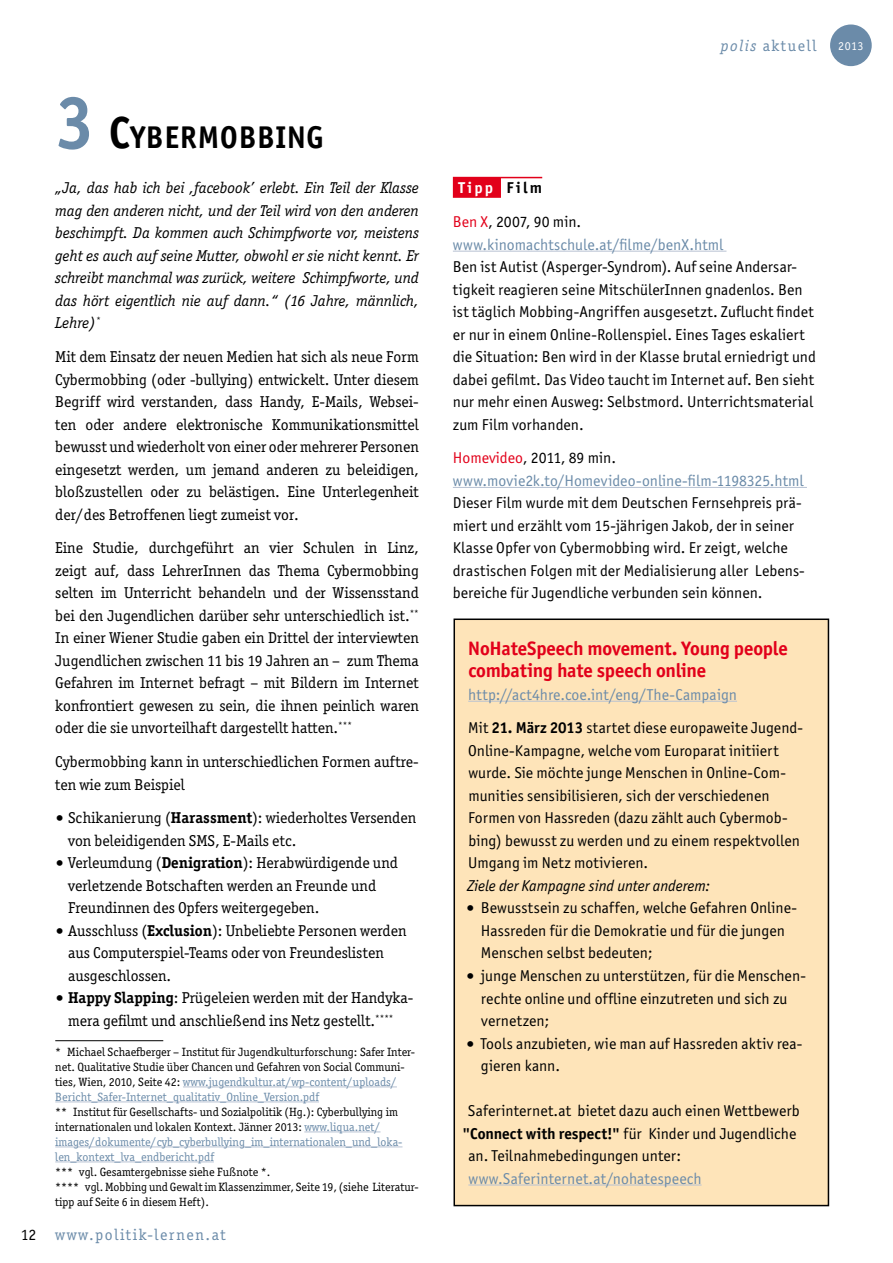
<style>
.page{position:relative;width:893px;height:1263px;background:#fff}
.page>*{position:absolute;margin:0;border:0;box-sizing:border-box;transform-origin:0 0}
.t1{font:700 31.5px "Officina San ITC";letter-spacing:.03em;color:#000}
.t2{font:700 19.5px/22.5px "Officina San ITC";letter-spacing:-.01em;color:#e2001a}
.t3{font:15.75px/22.5px "Officina Ser ITC";color:#000}
.t4{font:15.75px/22.5px "Officina San ITC";letter-spacing:.005em;color:#000}
.t5{font:italic 15.75px/22.5px "Officina Ser ITC";color:#000;text-align:justify}
.t6{font:15.75px/22.5px "Officina San ITC";letter-spacing:.005em;color:#6b8ba9}
.t7{font:italic 15.75px "Officina San ITC";color:#000}
.t8{font:15.75px "Officina Ser ITC";letter-spacing:.1em;color:#6b8ba9}
.t9{font:12px/15px "Officina Ser ITC";color:#000}
.t10{font:12px "Officina Ser ITC";color:#fff}
.s1{font-size:75px;color:#6b8ba9}
.s2{font-size:45px}
.s3{font-family:"MS Reference Sans Serif";font-style:italic}
.s4{font-weight:700}
.s5{color:#6b8ba9}
.s6{font-style:italic}
.s7{font-weight:700;color:#fff}
.s8{color:#e2001a}
.s9{color:#000}
.s10{font-weight:700;color:#000}
</style>
<div class="page">
<hr style="left:55px;top:1040px;width:108px;height:1px;background:#000">
<hr style="left:183px;top:1086px;width:214px;height:1px;background:#b7c1d2">
<hr style="left:55px;top:1101px;width:264px;height:1px;background:#b7c1d2">
<hr style="left:304px;top:1131px;width:76px;height:1px;background:#b7c1d2">
<hr style="left:55px;top:1146px;width:347px;height:1px;background:#b7c1d2">
<hr style="left:55px;top:1161px;width:159px;height:1px;background:#b7c1d2">
<div style="left:453px;top:177px;width:48px;height:21px;background:#e2001a"></div>
<hr style="left:501px;top:177px;width:41px;height:1px;background:#e2001a">
<hr style="left:453px;top:251px;width:273px;height:1px;background:#b7c1d2">
<hr style="left:453px;top:487px;width:354px;height:1px;background:#b7c1d2">
<div style="left:453px;top:618px;width:377px;height:589px;background:#fee4b9"></div>
<div style="left:831px;top:25px;width:40px;height:40px;background:#6b8ba9;border-radius:50%"></div>
<div style="left:830px;top:25px;width:42px;height:41px;border:2px solid #6b8ba9;border-radius:50%"></div>
<p class="t3" style="left:21px;top:1223px;width:17px">12</p>
<h1 class="t1" style="left:55px;top:118px;width:270px"><span class="s1">3</span> <span class="s2">C</span>YBERMOBBING</h1>
<p class="t5" style="left:55px;top:177px;width:365px">„Ja, das hab ich bei ‚facebook’ erlebt. Ein Teil der Klasse mag den anderen nicht, und der Teil wird von den anderen beschimpft. Da kommen auch Schimpfworte vor, meistens geht es auch auf seine Mutter, obwohl er sie nicht kennt. Er schreibt manchmal was zurück, weitere Schimpfworte, und das hört eigentlich nie auf dann.“ (16 Jahre, männlich, Lehre)<sup>*</sup></p>
<p class="t3" style="left:55px;top:345px;width:365px;text-align:justify">Mit dem Einsatz der neuen Medien hat sich als neue Form Cybermobbing (oder -bullying) entwickelt. Unter diesem Begriff wird verstanden, dass Handy, E-Mails, Websei&shy;ten oder andere elektronische Kommunikationsmittel bewusst und wiederholt von einer oder mehrerer Personen eingesetzt werden, um jemand anderen zu beleidigen, bloßzustellen oder zu belästigen. Eine Unterlegenheit der/des Betroffenen liegt zumeist vor.</p>
<p class="t3" style="left:55px;top:537px;width:365px;text-align:justify">Eine Studie, durchgeführt an vier Schulen in Linz, zeigt auf, dass LehrerInnen das Thema Cybermobbing selten im Unterricht behandeln und der Wissensstand bei den Jugendlichen darüber sehr unterschiedlich ist.<sup>** </sup>In einer Wiener Studie gaben ein Drittel der interviewten Jugendlichen zwischen 11 bis 19 Jahren an – zum Thema Gefahren im Internet befragt – mit Bildern im Internet konfrontiert gewesen zu sein, die ihnen peinlich waren oder die sie unvorteilhaft dargestellt hatten.<sup>***</sup></p>
<p class="t3" style="left:55px;top:750px;width:365px">Cybermobbing kann in unterschiedlichen Formen auftre&shy;ten wie zum Beispiel</p>
<p class="t3" style="left:68px;top:807px;width:350px;text-indent:-13px"><span class="s3">•</span> Schikanierung (<span class="s4">Harassment</span>): wiederholtes Versenden von beleidigenden SMS, E-Mails etc.</p>
<p class="t3" style="left:68px;top:852px;width:331px;text-indent:-13px"><span class="s3">•</span> Verleumdung (<span class="s4">Denigration</span>): Herabwürdigende und verletzende Botschaften werden an Freunde und<br>Freundinnen des Opfers weitergegeben.</p>
<p class="t3" style="left:68px;top:919px;width:340px;text-indent:-13px"><span class="s3">•</span> Ausschluss (<span class="s4">Exclusion</span>): Unbeliebte Personen werden aus Computerspiel-Teams oder von Freundeslisten ausgeschlossen.</p>
<p class="t3" style="left:55px;top:987px;width:360px;text-align:center"><span class="s3">•</span> <span class="s4">Happy Slapping</span>: Prügeleien werden mit der Handyka&shy;mera gefilmt und anschließend ins Netz gestellt.<sup>****</sup></p>
<p class="t9" style="left:55px;top:1044px;width:361px">* Michael Schaefberger – Institut für Jugendkulturforschung: Safer Inter&shy;net. Qualitative Studie über Chancen und Gefahren von Social Communi&shy;ties, Wien, 2010, Seite 42: <span class="s5">www.jugendkultur.at/wp-content/uploads/ Bericht_Safer-Internet_qualitativ_Online_Version.pdf</span></p>
<p class="t9" style="left:55px;top:1104px;width:349px">** Institut für Gesellschafts- und Sozialpolitik (Hg.): Cyberbullying im internationalen und lokalen Kontext. Jänner 2013: <span class="s5">www.liqua.net/ images/dokumente/cyb_cyberbullying_im_internationalen_und_loka&shy;len_kontext_lva_endbericht.pdf</span></p>
<p class="t9" style="left:55px;top:1164px;width:365px">*** vgl. Gesamtergebnisse siehe Fußnote *.<br>**** vgl. Mobbing und Gewalt im Klassenzimmer, Seite 19, (siehe Literatur&shy;tipp auf Seite 6 in diesem Heft).</p>
<p class="t8" style="left:55px;top:1225px;width:172px">www.politik-lernen.at</p>
<p class="t8" style="left:721px;top:37px;width:97px"><span class="s6">polis</span> aktuell</p>
<p class="t10" style="left:838px;top:39px;width:27px">2013</p>
<p class="t4" style="left:453px;top:171px;width:130px;line-height:33.8px;text-indent:6px"><span class="s7">Tipp</span> <span class="s4">Film<br></span><span class="s8">Ben X</span>, 2007, 90 min.</p>
<p class="t6" style="left:453px;top:233px;width:272px">www.kinomachtschule.at/filme/benX.html</p>
<p class="t4" style="left:453px;top:255px;width:365px">Ben ist Autist (Asperger-Syndrom). Auf seine Andersar&shy;tigkeit reagieren seine MitschülerInnen gnadenlos. Ben ist täglich Mobbing-Angriffen ausgesetzt. Zuflucht findet er nur in einem Online-Rollenspiel. Eines Tages eskaliert die Situation: Ben wird in der Klasse brutal erniedrigt und dabei gefilmt. Das Video taucht im Internet auf. Ben sieht nur mehr einen Ausweg: Selbstmord. Unterrichtsmaterial zum Film vorhanden.</p>
<p class="t6" style="left:453px;top:447px;width:352px"><span class="s8">Homevideo</span><span class="s9">, 2011, 89 min. </span>www.movie2k.to/Homevideo-online-film-1198325.html</p>
<p class="t4" style="left:453px;top:492px;width:353px">Dieser Film wurde mit dem Deutschen Fernsehpreis prä&shy;miert und erzählt vom 15-jährigen Jakob, der in seiner Klasse Opfer von Cybermobbing wird. Er zeigt, welche drastischen Folgen mit der Medialisierung aller Lebens&shy;bereiche für Jugendliche verbunden sein können.</p>
<p class="t2" style="left:468px;top:636px;width:321px">NoHateSpeech movement. Young people combating hate speech online</p>
<p class="t6" style="left:468px;top:677px;width:336px;line-height:33.8px">http://act4hre.coe.int/eng/The-Campaign<br><span class="s9">Mit</span> <span class="s10">21. März 2013</span> <span class="s9">startet diese europaweite Jugend-</span></p>
<p class="t4" style="left:468px;top:739px;width:333px">Online-Kampagne, welche vom Europarat initiiert wurde. Sie möchte junge Menschen in Online-Com&shy;munities sensibilisieren, sich der verschiedenen Formen von Hassreden (dazu zählt auch Cybermob&shy;bing) bewusst zu werden und zu einem respektvollen Umgang im Netz motivieren.</p>
<p class="t7" style="left:468px;top:877px;width:244px">Ziele der Kampagne sind unter anderem:</p>
<p class="t4" style="left:481px;top:897px;width:318px;text-indent:-15px"><span class="s3">•</span> Bewusstsein zu schaffen, welche Gefahren Online-<br>Hassreden für die Demokratie und für die jungen<br>Menschen selbst bedeuten;</p>
<p class="t4" style="left:481px;top:964px;width:327px;text-indent:-15px"><span class="s3">•</span> junge Menschen zu unterstützen, für die Menschen&shy;rechte online und offline einzutreten und sich zu vernetzen;</p>
<p class="t4" style="left:481px;top:1032px;width:323px;text-indent:-15px"><span class="s3">•</span> Tools anzubieten, wie man auf Hassreden aktiv rea&shy;gieren kann.</p>
<p class="t4" style="left:468px;top:1099px;width:333px">Saferinternet.at bietet dazu auch einen Wettbewerb</p>
<p class="t4" style="left:462px;top:1122px;width:335px"><span class="s4">"Connect with respect!"</span> für Kinder und Jugendliche</p>
<p class="t4" style="left:468px;top:1144px;width:214px">an. Teilnahmebedingungen unter:</p>
<p class="t6" style="left:468px;top:1167px;width:235px">www.Saferinternet.at/nohatespeech</p>
</div>
